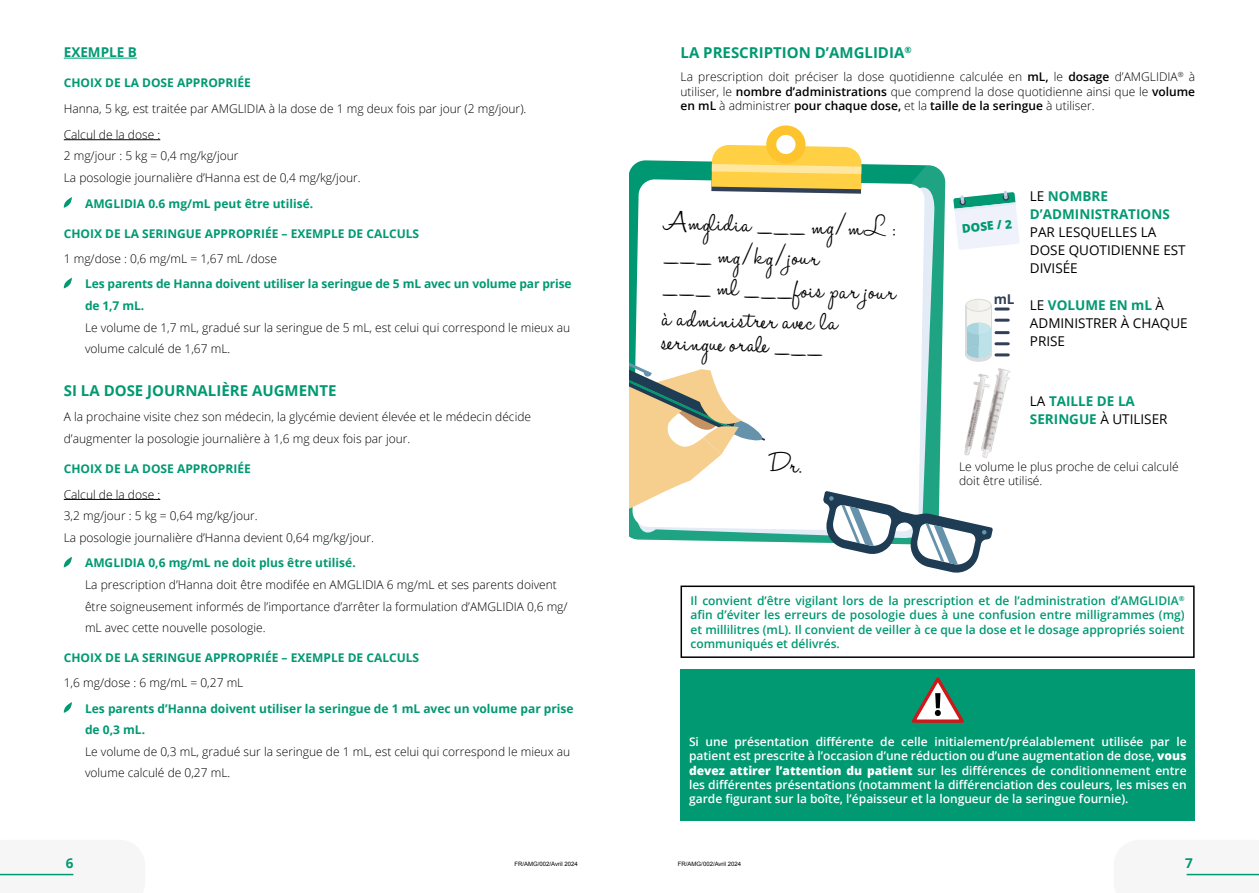
<style>
.page{position:relative;width:1259px;height:893px;background:#fff}
.page>*{position:absolute;margin:0;border:0;box-sizing:border-box;transform-origin:0 0}
.t1{font:31.2px/32.1px "Halo Handletter";color:#000}
.t2{font:700 15px "Open Sans";color:#009972}
.t3{font:13.5px/18px "Open Sans";color:#000}
.t4{font:700 13.5px/18px "Open Sans";color:#009972}
.t5{font:700 13.5px "Open Sans";color:#314056}
.t6{font:300 12px/21.6px "Open Sans";color:#000}
.t7{font:600 12px/14.4px "Open Sans";color:#fff;text-align:justify}
.t8{font:700 12px/21.6px "Open Sans";color:#009972}
.t9{font:600 12px/14.4px "Open Sans";color:#009972;text-align:justify}
.t10{font:800 12px "Open Sans";color:#009972}
.t11{font:6px "Arial";color:#000}
.s1{font-weight:600}
.s2{font-weight:400;color:#000}
.s3{font-weight:700;color:#009972}
.s4{font-weight:800}
</style>
<div class="page">
<svg style="left:0;top:873px;width:74px;height:3px"></svg>
<hr style="left:0;top:874px;width:73px;height:1px;background:#009972">
<hr style="left:64px;top:58px;width:73px;height:1px;background:#009972">
<hr style="left:64px;top:139px;width:96px;height:1px;background:#000">
<hr style="left:64px;top:499px;width:96px;height:1px;background:#000">
<svg style="left:64px;top:197px;width:8px;height:11px"></svg>
<svg style="left:64px;top:278px;width:8px;height:10px"></svg>
<svg style="left:64px;top:557px;width:8px;height:10px"></svg>
<svg style="left:64px;top:702px;width:8px;height:11px"></svg>
<svg style="left:1186px;top:873px;width:73px;height:3px"></svg>
<hr style="left:1186px;top:874px;width:73px;height:1px;background:#009972">
<svg style="left:629px;top:165px;width:317px;height:378px;background:#2faa8b"></svg>
<svg style="left:801px;top:181px;width:134px;height:358px;background:#91cdc5"></svg>
<svg style="left:632px;top:179px;width:292px;height:352px"></svg>
<div style="left:766px;top:125px;width:39px;height:39px;background:#fdc42d;border-radius:50%"></div>
<div style="left:776px;top:135px;width:19px;height:19px;background:#fff;border-radius:50%"></div>
<svg style="left:711px;top:145px;width:150px;height:49px;background:#ebc862"></svg>
<svg style="left:823px;top:491px;width:169px;height:82px"></svg>
<div style="left:965px;top:349px;width:26px;height:13px;background:#d9dcdc;border-radius:50%"></div>
<svg style="left:965px;top:307px;width:26px;height:47px"></svg>
<div style="left:966px;top:305px;width:24px;height:47px;background:#f5f4ef"></div>
<div style="left:966px;top:328px;width:24px;height:24px;background:#bce1e9"></div>
<div style="left:966px;top:328px;width:12px;height:24px;background:#9ccad4"></div>
<div style="left:966px;top:323px;width:24px;height:12px;background:#a9d6de;border-radius:50%"></div>
<svg style="left:978px;top:323px;width:12px;height:12px"></svg>
<svg style="left:965px;top:299px;width:26px;height:13px"></svg>
<div style="left:966px;top:300px;width:24px;height:11px;background:#f5f4ef;border-radius:50%"></div>
<svg style="left:966px;top:300px;width:10px;height:11px"></svg>
<div style="left:966px;top:346px;width:24px;height:12px;background:#bce1e9;border-radius:50%"></div>
<svg style="left:966px;top:346px;width:12px;height:12px"></svg>
<svg style="left:996px;top:308px;width:12px;height:3px"></svg>
<svg style="left:996px;top:331px;width:12px;height:3px"></svg>
<svg style="left:996px;top:319px;width:12px;height:3px"></svg>
<svg style="left:996px;top:342px;width:12px;height:3px"></svg>
<svg style="left:996px;top:353px;width:12px;height:3px"></svg>
<svg style="left:953px;top:191px;width:66px;height:59px"></svg>
<img style="left:926px;top:366px;width:16px;height:95px">
<img style="left:942px;top:360px;width:68px;height:103px">
<div style="left:680px;top:585px;width:514px;height:73px;border:2px solid #000"></div>
<div style="left:680px;top:669px;width:515px;height:152px;background:#009972"></div>
<svg style="left:911px;top:677px;width:53px;height:46px"></svg>
<svg style="left:629px;top:343px;width:172px;height:200px"></svg>
<p class="t4" style="left:64px;top:43px;width:75px">EXEMPLE B</p>
<p class="t8" style="left:64px;top:72px;width:188px">CHOIX DE LA DOSE APPROPRIÉE</p>
<p class="t6" style="left:64px;top:95px;width:464px;line-height:25.8px">Hanna, 5 kg, est traitée par AMGLIDIA à la dose de 1 mg deux fois par jour (2 mg/jour).<br>Calcul de la dose :</p>
<p class="t6" style="left:64px;top:145px;width:298px">2 mg/jour : 5 kg = 0,4 mg/kg/jour<br>La posologie journalière d’Hanna est de 0,4 mg/kg/jour.</p>
<p class="t8" style="left:85px;top:192px;width:230px">AMGLIDIA 0.6 mg/mL peut être utilisé.</p>
<p class="t8" style="left:64px;top:222px;width:357px">CHOIX DE LA SERINGUE APPROPRIÉE – EXEMPLE DE CALCULS</p>
<p class="t6" style="left:64px;top:247px;width:215px">1 mg/dose : 0,6 mg/mL = 1,67 mL /dose</p>
<p class="t8" style="left:85px;top:273px;width:488px">Les parents de Hanna doivent utiliser la seringue de 5 mL avec un volume par prise de 1,7 mL.</p>
<p class="t6" style="left:85px;top:316px;width:487px">Le volume de 1,7 mL, gradué sur la seringue de 5 mL, est celui qui correspond le mieux au volume calculé de 1,67 mL.</p>
<p class="t2" style="left:64px;top:380px;width:274px">SI LA DOSE JOURNALIÈRE AUGMENTE</p>
<p class="t6" style="left:64px;top:406px;width:469px">A la prochaine visite chez son médecin, la glycémie devient élevée et le médecin décide d’augmenter la posologie journalière à 1,6 mg deux fois par jour.</p>
<p class="t8" style="left:64px;top:457px;width:188px">CHOIX DE LA DOSE APPROPRIÉE</p>
<p class="t6" style="left:64px;top:483px;width:312px">Calcul de la dose :<br>3,2 mg/jour : 5 kg = 0,64 mg/kg/jour.<br>La posologie journalière d’Hanna devient 0,64 mg/kg/jour.</p>
<p class="t8" style="left:85px;top:552px;width:272px">AMGLIDIA 0,6 mg/mL ne doit plus être utilisé.</p>
<p class="t6" style="left:85px;top:574px;width:484px">La prescription d’Hanna doit être modifée en AMGLIDIA 6 mg/mL et ses parents doivent être soigneusement informés de l’importance d’arrêter la formulation d’AMGLIDIA 0,6 mg/ mL avec cette nouvelle posologie.</p>
<p class="t8" style="left:64px;top:647px;width:357px">CHOIX DE LA SERINGUE APPROPRIÉE – EXEMPLE DE CALCULS</p>
<p class="t6" style="left:64px;top:671px;width:181px">1,6 mg/dose : 6 mg/mL = 0,27 mL</p>
<p class="t8" style="left:85px;top:697px;width:490px">Les parents d’Hanna doivent utiliser la seringue de 1 mL avec un volume par prise de 0,3 mL.</p>
<p class="t6" style="left:85px;top:740px;width:487px">Le volume de 0,3 mL, gradué sur la seringue de 1 mL, est celui qui correspond le mieux au volume calculé de 0,27 mL.</p>
<p class="t2" style="left:680px;top:42px;width:233px">LA PRESCRIPTION D’AMGLIDIA<sup>®</sup></p>
<p class="t6" style="left:680px;top:69px;width:516px;line-height:14.4px;text-align:justify">La prescription doit préciser la dose quotidienne calculée en <span class="s1">mL,</span> le <span class="s1">dosage</span> d’AMGLIDIA<sup>®</sup> à utiliser, le <span class="s1">nombre d’administrations</span> que comprend la dose quotidienne ainsi que le <span class="s1">volume en mL</span> à administrer <span class="s1">pour chaque dose,</span> et la <span class="s1">taille de la seringue</span> à utiliser.</p>
<h1 class="t1" style="left:664px;top:209px;width:235px;rotate:1deg">Amglidia ___ mg/mL : ___ mg/kg/jour<br>___ ml ___fois par jour à administrer avec la</h1>
<h1 class="t1" style="left:661px;top:329px;width:163px;rotate:1deg">seringue orale ___</h1>
<p class="t10" style="left:961px;top:220px;width:52px;rotate:-6deg">DOSE / 2</p>
<p class="t5" style="left:993px;top:289px;width:22px">mL</p>
<p class="t4" style="left:1030px;top:187px;width:141px"><span class="s2">LE</span> NOMBRE<br>D’ADMINISTRATIONS</p>
<p class="t3" style="left:1030px;top:223px;width:157px">PAR LESQUELLES LA<br>DOSE QUOTIDIENNE EST<br>DIVISÉE</p>
<p class="t3" style="left:1030px;top:296px;width:159px">LE <span class="s3">VOLUME EN mL</span> À<br>ADMINISTRER À CHAQUE<br>PRISE</p>
<p class="t4" style="left:1030px;top:392px;width:139px"><span class="s2">LA</span> TAILLE DE LA<br>SERINGUE <span class="s2">À UTILISER</span></p>
<p class="t6" style="left:959px;top:459px;width:221px;line-height:14.4px">Le volume le plus proche de celui calculé doit être utilisé.</p>
<p class="t9" style="left:690px;top:593px;width:495px">Il convient d’être vigilant lors de la prescription et de l’administration d’AMGLIDIA<sup>® </sup>afin d’éviter les erreurs de posologie dues à une confusion entre milligrammes (mg) et millilitres (mL). Il convient de veiller à ce que la dose et le dosage appropriés soient communiqués et délivrés.</p>
<p class="t7" style="left:689px;top:734px;width:499px">Si une présentation différente de celle initialement/préalablement utilisée par le patient est prescrite à l’occasion d’une réduction ou d’une augmentation de dose, <span class="s4">vous devez attirer l’attention du patient</span> sur les différences de conditionnement entre les différentes présentations (notamment la différenciation des couleurs, les mises en garde figurant sur la boîte, l’épaisseur et la longueur de la seringue fournie).</p>
<p class="t4" style="left:66px;top:854px;width:9px">6</p>
<p class="t11" style="left:514px;top:860px;width:65px">FR/AMG/002/Avril 2024</p>
<p class="t11" style="left:678px;top:860px;width:65px">FR/AMG/002/Avril 2024</p>
<p class="t4" style="left:1185px;top:854px;width:9px">7</p>
</div>
